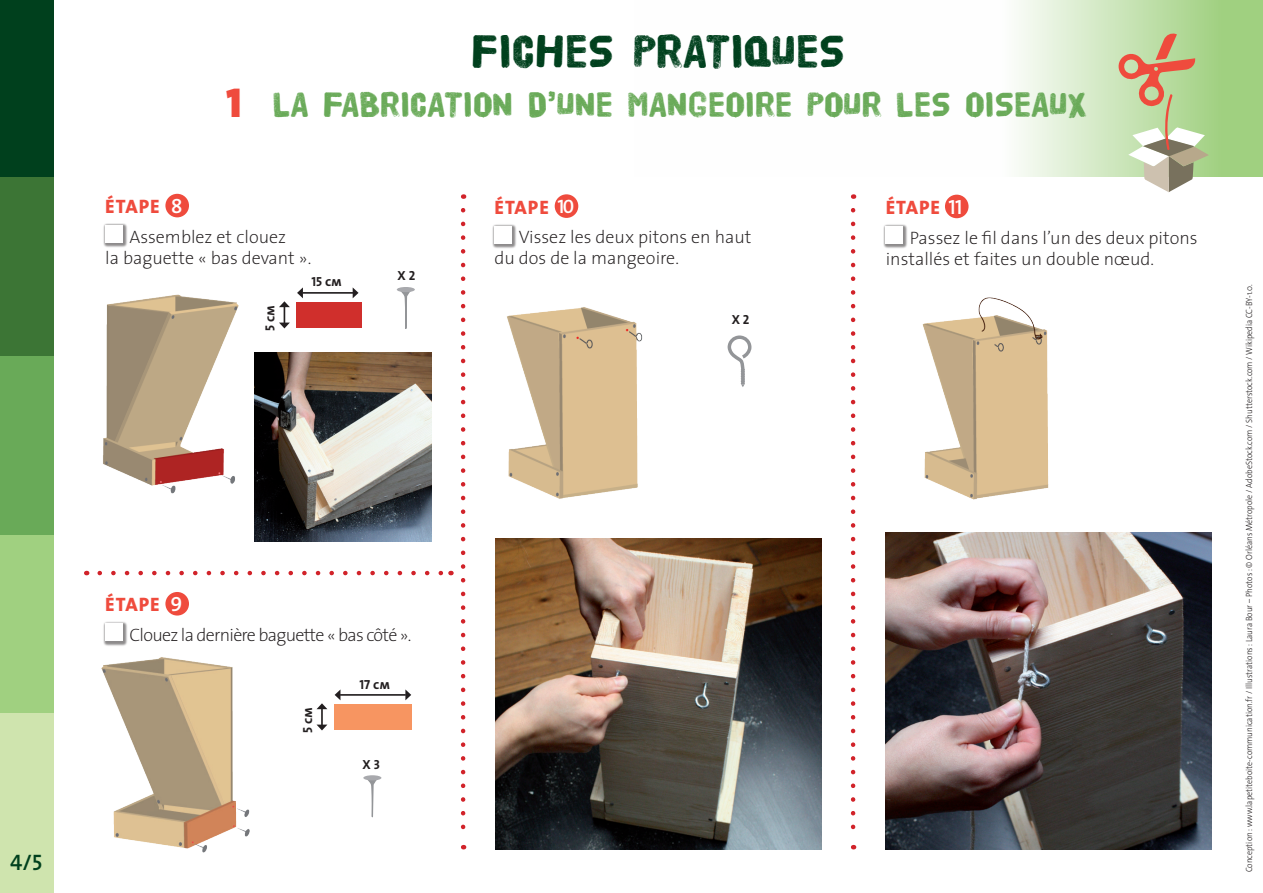
<style>
.page{position:relative;width:1263px;height:893px;background:#fff}
.page>*{position:absolute;margin:0;border:0;box-sizing:border-box;transform-origin:0 0}
.t1{font:48px "HVD Poster";color:#00401d}
.t2{font:36px "HVD Poster";color:#69aa58}
.t3{font:22.5px "The Sans Semi Bold Caps";color:#00401d}
.t4{font:19.5px "The Sans Extra Bold Caps";letter-spacing:.05em;color:#ef4b3d}
.t5{font:200 18px/21px "The Sans";color:#231f20}
.t6{font:200 18px "The Sans";letter-spacing:-.04em;color:#231f20}
.t7{font:13.2px "The Sans Bold Caps";color:#231f20}
.t8{font:300 9px "The Sans";color:#231f20;scale:.9 1}
.s1{font-family:"The Sans Black Caps";font-size:42px;color:#ef4b3d}
.s2{font-family:"The Sans Semi Bold Caps";font-size:20.55px;color:#fff}
.s3{font-family:"The Sans Semi Bold Caps";color:#fff}
</style>
<div class="page">
<svg style="left:461px;top:210px;width:4px;height:639px"></svg>
<svg style="left:850px;top:210px;width:5px;height:639px"></svg>
<svg style="left:1018px;top:0;width:244px;height:176px"></svg>
<div style="left:0;top:713px;width:54px;height:180px;background:#cfe4ae"></div>
<div style="left:0;top:534px;width:54px;height:179px;background:#a0d080"></div>
<div style="left:0;top:356px;width:54px;height:178px;background:#69aa58"></div>
<div style="left:0;top:177px;width:54px;height:179px;background:#3c7535"></div>
<svg style="left:1117px;top:33px;width:91px;height:159px"></svg>
<div style="left:165px;top:194px;width:24px;height:23px;background:#ef4b3d;border-radius:50%"></div>
<div style="left:102px;top:223px;width:26px;height:25px;background:#231f20;opacity:.52"></div>
<img style="left:255px;top:352px;width:176px;height:189px">
<div style="left:0;top:0;width:54px;height:176px;background:#00401d"></div>
<div style="left:554px;top:194px;width:24px;height:24px;background:#ef4b3d;border-radius:50%"></div>
<div style="left:491px;top:223px;width:26px;height:26px;background:#231f20;opacity:.52"></div>
<div style="left:494px;top:226px;width:17px;height:17px;background:#fff"></div>
<img style="left:495px;top:539px;width:326px;height:310px">
<svg style="left:100px;top:571px;width:343px;height:4px"></svg>
<div style="left:165px;top:592px;width:24px;height:23px;background:#ef4b3d;border-radius:50%"></div>
<div style="left:102px;top:621px;width:26px;height:25px;background:#231f20;opacity:.52"></div>
<div style="left:105px;top:624px;width:17px;height:17px;background:#fff"></div>
<img style="left:102px;top:225px;width:166px;height:281px">
<svg style="left:399px;top:291px;width:14px;height:166px"></svg>
<div style="left:396px;top:287px;width:19px;height:5px;background:#a8a9ad;border-radius:50%"></div>
<div style="left:296px;top:302px;width:65px;height:26px;background:#d02f2c"></div>
<svg style="left:279px;top:301px;width:11px;height:27px"></svg>
<hr style="left:302px;top:292px;width:51px;height:2px;background:#231f20">
<svg style="left:352px;top:287px;width:6px;height:11px"></svg>
<svg style="left:297px;top:287px;width:6px;height:11px"></svg>
<img style="left:101px;top:643px;width:149px;height:210px">
<img style="left:507px;top:307px;width:136px;height:192px">
<svg style="left:727px;top:335px;width:25px;height:52px"></svg>
<div style="left:334px;top:704px;width:77px;height:26px;background:#f79561"></div>
<svg style="left:316px;top:703px;width:11px;height:27px"></svg>
<hr style="left:340px;top:694px;width:65px;height:1px;background:#231f20">
<svg style="left:405px;top:689px;width:6px;height:11px"></svg>
<svg style="left:334px;top:690px;width:6px;height:10px"></svg>
<svg style="left:366px;top:779px;width:14px;height:39px"></svg>
<div style="left:363px;top:775px;width:18px;height:5px;background:#a8a9ad;border-radius:50%"></div>
<div style="left:944px;top:195px;width:24px;height:23px;background:#ef4b3d;border-radius:50%"></div>
<div style="left:882px;top:224px;width:26px;height:25px;background:#231f20;opacity:.52"></div>
<div style="left:885px;top:226px;width:17px;height:17px;background:#fff"></div>
<img style="left:922px;top:297px;width:127px;height:203px">
<img style="left:885px;top:533px;width:325px;height:316px">
<h3 class="t3" style="left:10px;top:843px;width:34px">4/5</h3>
<h1 class="t1" style="left:471px;top:30px;width:374px">FICHES PRATIQUES</h1>
<h2 class="t2" style="left:226px;top:88px;width:862px"><span class="s1">1</span> LA FABRICATION D’UNE MANGEOIRE POUR LES OISEAUX</h2>
<h3 class="t4" style="left:105px;top:190px;width:79px">ÉTAPE <span class="s2">8</span></h3>
<h3 class="t5" style="left:105px;top:225px;width:207px;text-align:center">Assemblez et clouez<br>la baguette « bas devant ».</h3>
<h3 class="t7" style="left:311px;top:270px;width:32px">15 cm</h3>
<h3 class="t7" style="left:397px;top:265px;width:19px">X 2</h3>
<h3 class="t4" style="left:494px;top:191px;width:81px">ÉTAPE <span class="s3">10</span></h3>
<h3 class="t5" style="left:494px;top:226px;width:258px;text-indent:24px">Vissez les deux pitons en haut du dos de la mangeoire.</h3>
<h3 class="t7" style="left:259px;top:331px;width:27px;rotate:-90deg">5 cm</h3>
<h3 class="t7" style="left:731px;top:309px;width:19px">X 2</h3>
<h3 class="t4" style="left:105px;top:588px;width:79px">ÉTAPE <span class="s2">9</span></h3>
<h3 class="t6" style="left:129px;top:620px;width:283px">Clouez la dernière baguette « bas côté ».</h3>
<h3 class="t7" style="left:296px;top:733px;width:27px;rotate:-90deg">5 cm</h3>
<h3 class="t7" style="left:359px;top:673px;width:32px">17 cm</h3>
<h3 class="t7" style="left:362px;top:753px;width:19px">X 3</h3>
<h3 class="t4" style="left:885px;top:191px;width:78px">ÉTAPE <span class="s2">11</span></h3>
<h3 class="t5" style="left:885px;top:226px;width:313px;text-indent:24px">Passez le fil dans l’un des deux pitons installés et faites un double nœud.</h3>
<p class="t8" style="left:1241px;top:872px;width:654px;rotate:-90deg">Conception : www.lapetiteboite-communication.fr / Illustrations : Laura Bour – Photos : © Orléans Métropole / AdobeStock.com / Shutterstock.com / Wikipedia CC-BY-1.0.</p>
</div>
